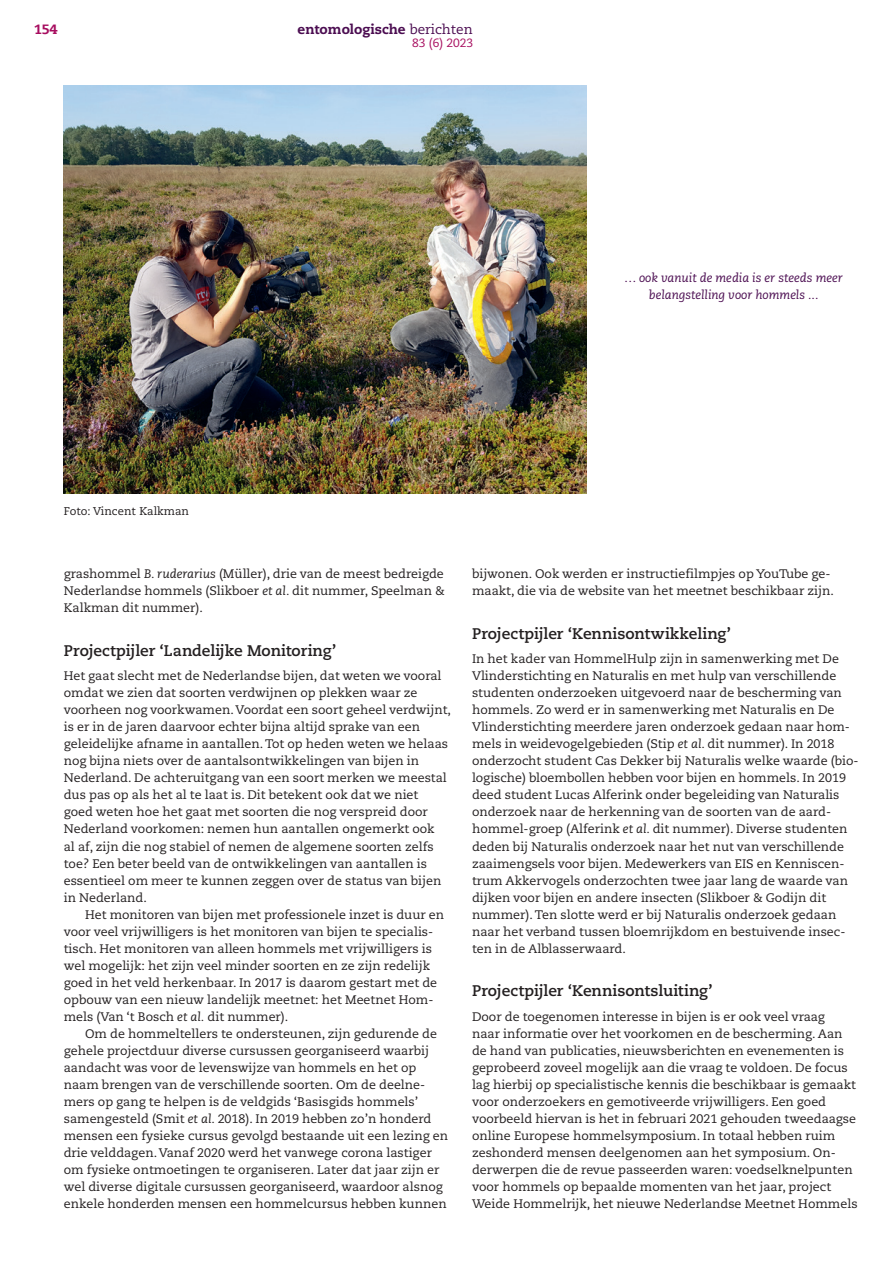
<style>
.page{position:relative;width:893px;height:1263px;background:#fff}
.page>*{position:absolute;margin:0;border:0;box-sizing:border-box;transform-origin:0 0}
.kopje1{font:700 15.3px "Caecilia LT Pro 75";letter-spacing:-.005em;color:#231f20}
.t1{font:800 13.5px "Caecilia LT Pro 85";color:#4b0d51}
.t2{font:800 13.5px "Caecilia LT Pro 85";color:#a70d5f}
.brood{font:12.3px/17px "Caecilia LT Pro 55 Roman";color:#231f20}
.brood_1ste{font:12.3px/17px "Caecilia LT Pro 55 Roman";color:#231f20}
.column_qoute{font:italic 12.3px/17px "Caecilia LT Pro 56";color:#4b0d51;text-align:center}
.t3{font:12px "Caecilia LT Pro 55 Roman";color:#a70d5f}
.bijschrift_1{font:11.25px "Caecilia LT Pro 55 Roman";color:#231f20}
.s1{font-family:"Caecilia LT Pro 55 Roman";font-weight:400}
.s2{font-family:"Caecilia LT Pro 56";font-style:italic}
</style>
<div class="page">
<img style="left:64px;top:85px;width:523px;height:408px">
<p class="t2" style="left:34px;top:20px;width:25px">154</p>
<p class="t1" style="left:298px;top:20px;width:177px">entomologische <span class="s1">berichten</span></p>
<p class="t3" style="left:412px;top:35px;width:62px">83 (6) 2023</p>
<p class="bijschrift_1" style="left:64px;top:503px;width:127px">Foto: Vincent Kalkman</p>
<p class="column_qoute" style="left:624px;top:269px;width:220px">… ook vanuit de media is er steeds meer belangstelling voor hommels ...</p>
<p class="brood" style="left:64px;top:565px;width:383px;text-align:justify">grashommel <span class="s2">B. ruderarius</span> (Müller), drie van de meest bedreigde Nederlandse hommels (Slikboer <span class="s2">et al.</span> dit nummer, Speelman &amp; Kalkman dit nummer).</p>
<p class="kopje1" style="left:64px;top:640px;width:274px">Projectpijler ‘Landelijke Monitoring’</p>
<p class="brood_1ste" style="left:64px;top:667px;width:389px">Het gaat slecht met de Nederlandse bijen, dat weten we vooral omdat we zien dat soorten verdwijnen op plekken waar ze voorheen nog voorkwamen. Voordat een soort geheel verdwijnt, is er in de jaren daarvoor echter bijna altijd sprake van een geleidelijke afname in aantallen. Tot op heden weten we helaas nog bijna niets over de aantalsontwikkelingen van bijen in Nederland. De achteruitgang van een soort merken we meestal dus pas op als het al te laat is. Dit betekent ook dat we niet<br>goed weten hoe het gaat met soorten die nog verspreid door Nederland voorkomen: nemen hun aantallen ongemerkt ook<br>al af, zijn die nog stabiel of nemen de algemene soorten zelfs toe? Een beter beeld van de ontwikkelingen van aantallen is essentieel om meer te kunnen zeggen over de status van bijen in Nederland.</p>
<p class="brood" style="left:64px;top:905px;width:382px;text-indent:21px">Het monitoren van bijen met professionele inzet is duur en voor veel vrijwilligers is het monitoren van bijen te specialis&shy;tisch. Het monitoren van alleen hommels met vrijwilligers is wel mogelijk: het zijn veel minder soorten en ze zijn redelijk goed in het veld herkenbaar. In 2017 is daarom gestart met de opbouw van een nieuw landelijk meetnet: het Meetnet Hom&shy;mels (Van ‘t Bosch <span class="s2">et al.</span> dit nummer).</p>
<p class="brood" style="left:64px;top:1025px;width:386px;text-indent:21px">Om de hommeltellers te ondersteunen, zijn gedurende de gehele projectduur diverse cursussen georganiseerd waarbij aandacht was voor de levenswijze van hommels en het op naam brengen van de verschillende soorten. Om de deelne&shy;mers op gang te helpen is de veldgids ‘Basisgids hommels’ samengesteld (Smit <span class="s2">et al.</span> 2018). In 2019 hebben zo’n honderd mensen een fysieke cursus gevolgd bestaande uit een lezing en drie velddagen. Vanaf 2020 werd het vanwege corona lastiger om fysieke ontmoetingen te organiseren. Later dat jaar zijn er wel diverse digitale cursussen georganiseerd, waardoor alsnog enkele honderden mensen een hommelcursus hebben kunnen</p>
<p class="brood" style="left:472px;top:565px;width:363px">bijwonen. Ook werden er instructiefilmpjes op YouTube ge&shy;maakt, die via de website van het meetnet beschikbaar zijn.</p>
<p class="kopje1" style="left:472px;top:623px;width:261px">Projectpijler ‘Kennisontwikkeling’</p>
<p class="brood_1ste" style="left:472px;top:650px;width:388px">In het kader van HommelHulp zijn in samenwerking met De Vlinderstichting en Naturalis en met hulp van verschillende studenten onderzoeken uitgevoerd naar de bescherming van hommels. Zo werd er in samenwerking met Naturalis en De Vlinderstichting meerdere jaren onderzoek gedaan naar hom&shy;mels in weidevogelgebieden (Stip <span class="s2">et al.</span> dit nummer). In 2018 onderzocht student Cas Dekker bij Naturalis welke waarde (bio&shy;logische) bloembollen hebben voor bijen en hommels. In 2019 deed student Lucas Alferink onder begeleiding van Naturalis onderzoek naar de herkenning van de soorten van de aard&shy;hommel-groep (Alferink <span class="s2">et al.</span> dit nummer). Diverse studenten deden bij Naturalis onderzoek naar het nut van verschillende zaaimengsels voor bijen. Medewerkers van EIS en Kenniscen&shy;trum Akkervogels onderzochten twee jaar lang de waarde van dijken voor bijen en andere insecten (Slikboer &amp; Godijn dit nummer). Ten slotte werd er bij Naturalis onderzoek gedaan naar het verband tussen bloemrijkdom en bestuivende insec&shy;ten in de Alblasserwaard.</p>
<p class="kopje1" style="left:472px;top:980px;width:242px">Projectpijler ‘Kennisontsluiting’</p>
<p class="brood" style="left:472px;top:1008px;width:387px">Door de toegenomen interesse in bijen is er ook veel vraag<br>naar informatie over het voorkomen en de bescherming. Aan de hand van publicaties, nieuwsberichten en evenementen is geprobeerd zoveel mogelijk aan die vraag te voldoen. De focus lag hierbij op specialistische kennis die beschikbaar is gemaakt voor onderzoekers en gemotiveerde vrijwilligers. Een goed voorbeeld hiervan is het in februari 2021 gehouden tweedaagse online Europese hommelsymposium. In totaal hebben ruim zeshonderd mensen deelgenomen aan het symposium. On&shy;derwerpen die de revue passeerden waren: voedselknelpunten voor hommels op bepaalde momenten van het jaar, project Weide Hommelrijk, het nieuwe Nederlandse Meetnet Hommels</p>
</div>
